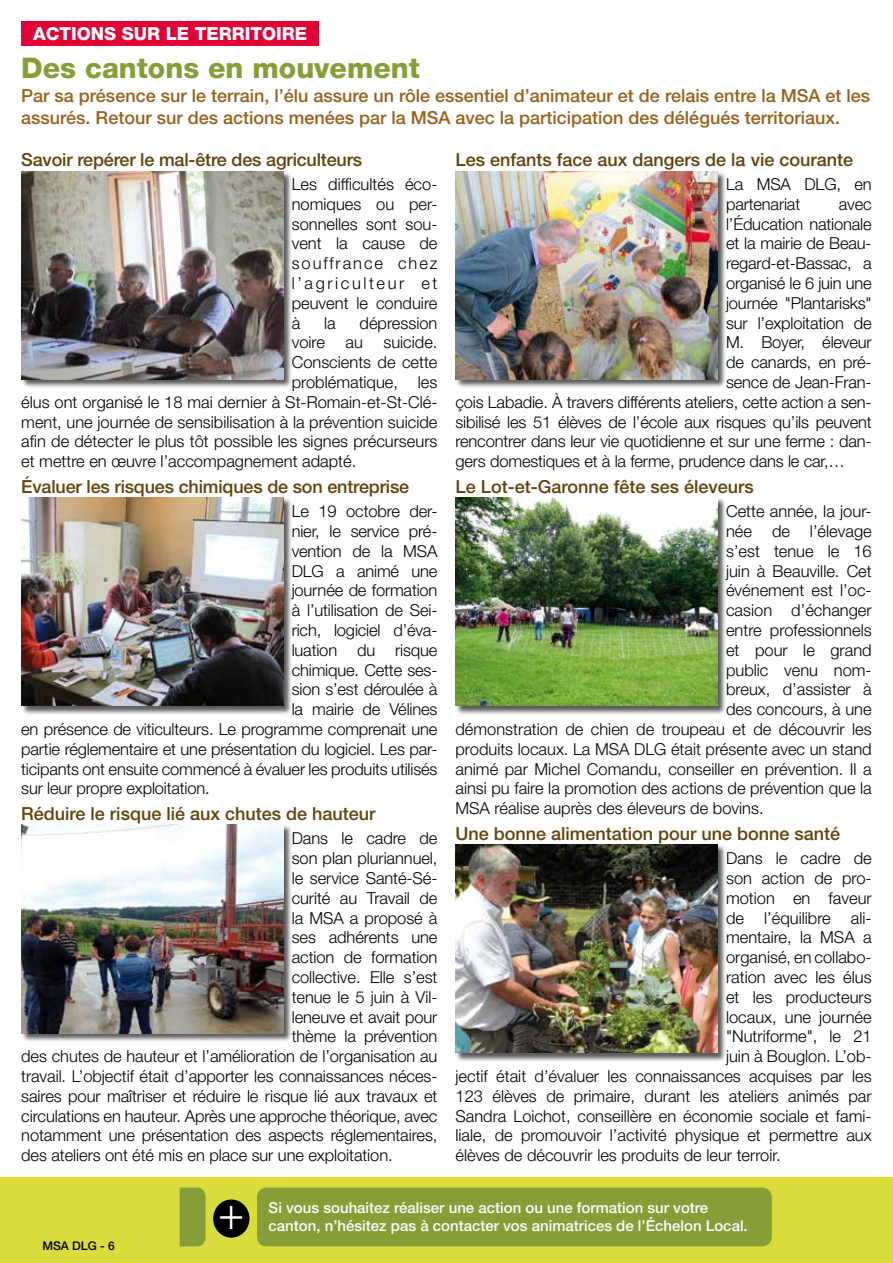
<style>
.page{position:relative;width:893px;height:1263px;background:#fff}
.page>*{position:absolute;margin:0;border:0;box-sizing:border-box;transform-origin:0 0}
.t1{font:300 45.9px "Helvetica Neue LT Std";color:#fff;scale:.95 1}
.t2{font:800 28.5px "Helvetica Neue LT Std";color:#859e36}
.t3{font:500 18px "Helvetica Neue LT Std";color:#62430a}
.t4{font:500 18px/21.6px "Helvetica Neue LT Std";color:#98611a}
.t5{font:800 18px "Helvetica Neue LT Std";color:#fff}
.t6{font:300 16.5px/19.8px "Helvetica Neue LT Std";letter-spacing:-.005em;color:#000;text-align:justify}
.t7{font:500 15px "Helvetica Neue LT Std";color:#fff}
.t8{font:500 12px "Helvetica Neue LT Std";color:#000}
</style>
<div class="page">
<div style="left:0;top:1178px;width:893px;height:85px;background:#dadb3c"></div>
<div style="left:21px;top:497px;width:271px;height:218px;background:#000;opacity:.65"></div>
<img style="left:21px;top:497px;width:262px;height:209px">
<div style="left:21px;top:825px;width:271px;height:217px;background:#000;opacity:.65"></div>
<img style="left:21px;top:825px;width:262px;height:208px">
<div style="left:455px;top:844px;width:271px;height:218px;background:#000;opacity:.65"></div>
<img style="left:456px;top:844px;width:261px;height:209px">
<div style="left:455px;top:497px;width:271px;height:218px;background:#000;opacity:.65"></div>
<img style="left:456px;top:497px;width:261px;height:209px">
<div style="left:455px;top:171px;width:271px;height:217px;background:#000;opacity:.65"></div>
<img style="left:456px;top:171px;width:261px;height:208px">
<div style="left:21px;top:171px;width:271px;height:217px;background:#000;opacity:.65"></div>
<img style="left:21px;top:171px;width:262px;height:208px">
<div style="left:21px;top:21px;width:298px;height:25px;background:#e20036"></div>
<div style="left:213px;top:1199px;width:36px;height:39px;background:#000;border-radius:50%"></div>
<div style="left:257px;top:1187px;width:515px;height:59px;background:#859e36;border-radius:10px"></div>
<svg style="left:180px;top:1187px;width:26px;height:59px;background:#88a036"></svg>
<p class="t5" style="left:33px;top:23px;width:276px">Actions sur le territoire</p>
<h2 class="t2" style="left:21px;top:51px;width:400px">Des cantons en mouvement</h2>
<p class="t4" style="left:21px;top:85px;width:850px">Par sa présence sur le terrain, l’élu assure un rôle essentiel d’animateur et de relais entre la MSA et les assurés. Retour sur des actions menées par la MSA avec la participation des délégués territoriaux.</p>
<p class="t3" style="left:21px;top:149px;width:342px">Savoir repérer le mal-être des agriculteurs</p>
<p class="t6" style="left:292px;top:174px;width:147px">Les difficultés éco&shy;nomiques ou per&shy;sonnelles sont sou&shy;vent la cause de souffrance chez l’agriculteur et peuvent le conduire à</p>
<p class="t3" style="left:455px;top:149px;width:399px">Les enfants face aux dangers de la vie courante</p>
<p class="t6" style="left:726px;top:174px;width:147px">La MSA DLG, en partenariat</p>
<p class="t6" style="left:839px;top:194px;width:34px">avec</p>
<p class="t6" style="left:726px;top:213px;width:147px">l’Éducation nationale</p>
<p class="t6" style="left:726px;top:233px;width:147px">et la mairie de Beau-</p>
<p class="t6" style="left:726px;top:253px;width:147px">regard-et-Bassac, a</p>
<p class="t6" style="left:726px;top:273px;width:147px">organisé le 6 juin une</p>
<p class="t6" style="left:726px;top:293px;width:147px">journée "Plantarisks"</p>
<p class="t6" style="left:726px;top:312px;width:147px">sur l’exploitation de</p>
<p class="t6" style="left:726px;top:332px;width:147px">M. Boyer, éleveur</p>
<p class="t6" style="left:726px;top:352px;width:147px">de canards, en pré-</p>
<p class="t6" style="left:726px;top:372px;width:147px">sence de Jean-Fran-</p>
<p class="t6" style="left:455px;top:392px;width:418px">çois Labadie. À travers différents ateliers, cette action a sen-</p>
<p class="t6" style="left:455px;top:411px;width:418px">sibilisé les 51 élèves de l’école aux risques qu’ils peuvent</p>
<p class="t6" style="left:455px;top:431px;width:418px">rencontrer dans leur vie quotidienne et sur une ferme : dan-</p>
<p class="t6" style="left:455px;top:451px;width:391px">gers domestiques et à la ferme, prudence dans le car,…</p>
<p class="t3" style="left:455px;top:476px;width:300px">Le Lot-et-Garonne fête ses éleveurs</p>
<p class="t6" style="left:726px;top:501px;width:147px">Cette année, la jour-</p>
<p class="t6" style="left:726px;top:521px;width:147px">née de l’élevage</p>
<p class="t6" style="left:726px;top:541px;width:147px">s’est tenue le 16</p>
<p class="t6" style="left:726px;top:560px;width:147px">juin à Beauville. Cet</p>
<p class="t6" style="left:726px;top:580px;width:147px">événement est l’oc-</p>
<p class="t6" style="left:726px;top:600px;width:147px">casion d’échanger</p>
<p class="t6" style="left:726px;top:620px;width:147px">entre professionnels</p>
<p class="t6" style="left:726px;top:640px;width:147px">et pour le grand</p>
<p class="t6" style="left:726px;top:659px;width:147px">public venu nom-</p>
<p class="t6" style="left:726px;top:679px;width:147px">breux, d’assister à</p>
<p class="t6" style="left:726px;top:699px;width:147px">des concours, à une</p>
<p class="t6" style="left:455px;top:719px;width:418px">démonstration de chien de troupeau et de découvrir les</p>
<p class="t6" style="left:455px;top:739px;width:418px">produits locaux. La MSA DLG était présente avec un stand</p>
<p class="t6" style="left:455px;top:758px;width:418px">animé par Michel Comandu, conseiller en prévention. Il a</p>
<p class="t6" style="left:455px;top:778px;width:418px">ainsi pu faire la promotion des actions de prévention que la</p>
<p class="t6" style="left:455px;top:798px;width:310px">MSA réalise auprès des éleveurs de bovins.</p>
<p class="t3" style="left:455px;top:823px;width:386px">Une bonne alimentation pour une bonne santé</p>
<p class="t6" style="left:726px;top:848px;width:147px">Dans le cadre de</p>
<p class="t6" style="left:726px;top:868px;width:147px">son action de pro-</p>
<p class="t6" style="left:726px;top:887px;width:147px">motion en faveur</p>
<p class="t6" style="left:726px;top:907px;width:147px">de l’équilibre ali-</p>
<p class="t6" style="left:726px;top:927px;width:147px">mentaire, la MSA a</p>
<p class="t6" style="left:726px;top:947px;width:147px">organisé, en collabo-</p>
<p class="t6" style="left:726px;top:967px;width:147px">ration avec les élus</p>
<p class="t6" style="left:726px;top:986px;width:147px">et les producteurs</p>
<p class="t6" style="left:726px;top:1006px;width:147px">locaux, une journée</p>
<p class="t6" style="left:726px;top:1026px;width:147px">"Nutriforme", le 21</p>
<p class="t6" style="left:726px;top:1046px;width:147px">juin à Bouglon. L’ob-</p>
<p class="t6" style="left:455px;top:1066px;width:418px">jectif était d’évaluer les connaissances acquises par les</p>
<p class="t6" style="left:455px;top:1085px;width:418px">123 élèves de primaire, durant les ateliers animés par</p>
<p class="t6" style="left:455px;top:1105px;width:418px">Sandra Loichot, conseillère en économie sociale et fami-</p>
<p class="t6" style="left:455px;top:1125px;width:418px">liale, de promouvoir l’activité physique et permettre aux</p>
<p class="t6" style="left:455px;top:1145px;width:327px">élèves de découvrir les produits de leur terroir.</p>
<p class="t6" style="left:324px;top:312px;width:13px">la</p>
<p class="t6" style="left:360px;top:312px;width:79px">dépression</p>
<p class="t6" style="left:292px;top:332px;width:147px">voire au suicide.</p>
<p class="t6" style="left:292px;top:352px;width:147px">Conscients de cette</p>
<p class="t6" style="left:292px;top:372px;width:147px">problématique, les</p>
<p class="t6" style="left:21px;top:392px;width:418px">élus ont organisé le 18 mai dernier à St-Romain-et-St-Clé-</p>
<p class="t6" style="left:21px;top:411px;width:418px">ment, une journée de sensibilisation à la prévention suicide</p>
<p class="t6" style="left:21px;top:431px;width:418px">afin de détecter le plus tôt possible les signes précurseurs</p>
<p class="t6" style="left:21px;top:451px;width:337px">et mettre en œuvre l’accompagnement adapté.</p>
<p class="t3" style="left:21px;top:476px;width:389px">Évaluer les risques chimiques de son entreprise</p>
<p class="t6" style="left:292px;top:501px;width:147px">Le 19 octobre der-</p>
<p class="t6" style="left:292px;top:521px;width:147px">nier, le service pré-</p>
<p class="t6" style="left:292px;top:541px;width:147px">vention de la MSA</p>
<p class="t6" style="left:292px;top:560px;width:147px">DLG a animé une</p>
<p class="t6" style="left:292px;top:580px;width:147px">journée de formation</p>
<p class="t6" style="left:292px;top:600px;width:147px">à l’utilisation de Sei-</p>
<p class="t6" style="left:292px;top:620px;width:147px">rich, logiciel d’éva-</p>
<p class="t6" style="left:292px;top:640px;width:147px">luation du risque</p>
<p class="t6" style="left:292px;top:659px;width:147px">chimique. Cette ses-</p>
<p class="t6" style="left:292px;top:679px;width:147px">sion s’est déroulée à</p>
<p class="t6" style="left:292px;top:699px;width:147px">la mairie de Vélines</p>
<p class="t6" style="left:21px;top:719px;width:418px">en présence de viticulteurs. Le programme comprenait une</p>
<p class="t6" style="left:21px;top:739px;width:418px">partie réglementaire et une présentation du logiciel. Les par-</p>
<p class="t6" style="left:21px;top:758px;width:418px">ticipants ont ensuite commencé à évaluer les produits utilisés</p>
<p class="t6" style="left:21px;top:778px;width:190px">sur leur propre exploitation.</p>
<p class="t3" style="left:21px;top:803px;width:356px">Réduire le risque lié aux chutes de hauteur</p>
<p class="t6" style="left:292px;top:828px;width:147px">Dans le cadre de</p>
<p class="t6" style="left:292px;top:848px;width:147px">son plan pluriannuel,</p>
<p class="t6" style="left:292px;top:868px;width:147px">le service Santé-Sé-</p>
<p class="t6" style="left:292px;top:887px;width:147px">curité au Travail de</p>
<p class="t6" style="left:292px;top:907px;width:147px">la MSA a proposé à</p>
<p class="t6" style="left:292px;top:927px;width:147px">ses adhérents une</p>
<p class="t6" style="left:292px;top:947px;width:147px">action de formation</p>
<p class="t6" style="left:292px;top:967px;width:147px">collective. Elle s’est</p>
<p class="t6" style="left:292px;top:986px;width:147px">tenue le 5 juin à Vil-</p>
<p class="t6" style="left:292px;top:1006px;width:147px">leneuve et avait pour</p>
<p class="t6" style="left:292px;top:1026px;width:147px">thème la prévention</p>
<p class="t6" style="left:21px;top:1046px;width:418px">des chutes de hauteur et l’amélioration de l’organisation au</p>
<p class="t6" style="left:21px;top:1066px;width:418px">travail. L’objectif était d’apporter les connaissances néces-</p>
<p class="t6" style="left:21px;top:1085px;width:418px">saires pour maîtriser et réduire le risque lié aux travaux et</p>
<p class="t6" style="left:21px;top:1105px;width:418px">circulations en hauteur. Après une approche théorique, avec</p>
<p class="t6" style="left:21px;top:1125px;width:418px">notamment une présentation des aspects réglementaires,</p>
<p class="t6" style="left:21px;top:1145px;width:373px">des ateliers ont été mis en place sur une exploitation.</p>
<p class="t8" style="left:43px;top:1239px;width:74px">MSA DLG - 6</p>
<p class="t7" style="left:269px;top:1198px;width:441px">Si vous souhaitez réaliser une action ou une formation sur votre</p>
<h1 class="t1" style="left:218px;top:1185px;width:29px">+</h1>
<p class="t7" style="left:269px;top:1216px;width:481px">canton, n’hésitez pas à contacter vos animatrices de l’Échelon Local.</p>
</div>
